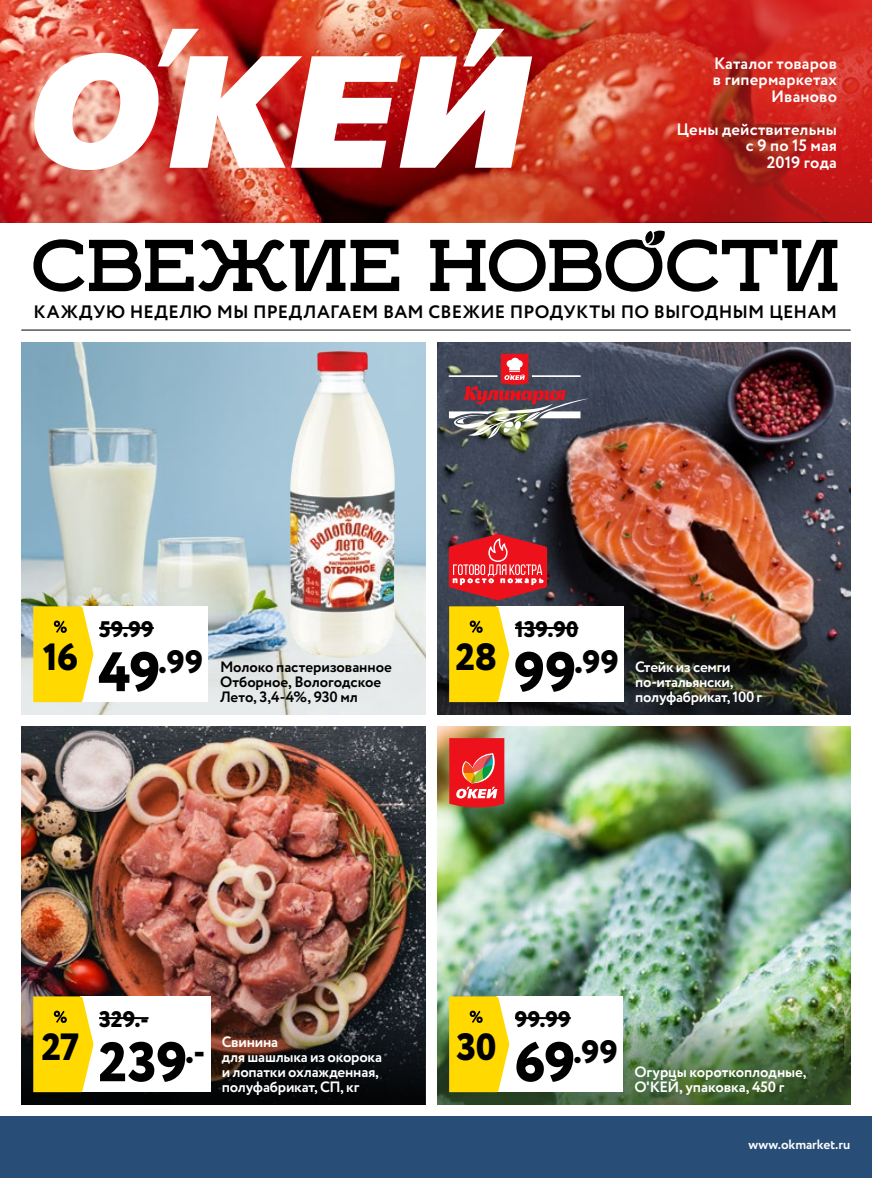
<style>
.page{position:relative;width:872px;height:1178px;background:#fff}
.page>*{position:absolute;margin:0;border:0;box-sizing:border-box;transform-origin:0 0}
.t1{font:69px "Ikra Slab";letter-spacing:.005em;color:#000}
.t2{font:800 55.5px "Circe";color:#000}
.t3{font:800 37.95px "Circe";letter-spacing:-.025em;color:#000}
.t4{font:800 32.4px "Circe";color:#000}
.t5{font:800 22.5px "Circe";letter-spacing:.005em;color:#000}
.t6{font:700 18px "Circe";letter-spacing:.015em;color:#000}
.t7{font:700 16.5px/16.5px "Circe";letter-spacing:.01em;color:#fff;text-align:right}
.t8{font:700 15px/15px "Circe";letter-spacing:-.015em;color:#fff}
.t9{font:700 15px/15px "Circe";letter-spacing:-.005em;color:#000}
.t10{font:700 13.5px "Circe";letter-spacing:-.005em;color:#fff}
.t11{font:800 9.9px "Circe";letter-spacing:.215em;color:#fff}
.s1{font-size:55.5px}
</style>
<div class="page">
<img style="left:21px;top:726px;width:404px;height:282px">
<img style="left:437px;top:726px;width:413px;height:264px">
<img style="left:437px;top:342px;width:413px;height:276px">
<img style="left:21px;top:342px;width:404px;height:372px">
<img style="left:290px;top:351px;width:105px;height:307px">
<img style="left:437px;top:990px;width:413px;height:18px">
<img style="left:437px;top:618px;width:413px;height:96px">
<img style="left:437px;top:1008px;width:413px;height:96px">
<svg style="left:449px;top:534px;width:98px;height:66px;background:#cc323b"></svg>
<img style="left:21px;top:1008px;width:404px;height:96px">
<div style="left:80px;top:606px;width:128px;height:96px;background:#fff"></div>
<hr style="left:99px;top:627px;width:55px;height:2px;background:#000">
<svg style="left:33px;top:606px;width:60px;height:96px;background:#fad917"></svg>
<div style="left:496px;top:606px;width:128px;height:96px;background:#fff"></div>
<hr style="left:515px;top:627px;width:63px;height:2px;background:#000">
<svg style="left:449px;top:606px;width:60px;height:96px;background:#fad816"></svg>
<div style="left:496px;top:996px;width:127px;height:96px;background:#fff"></div>
<hr style="left:515px;top:1017px;width:56px;height:2px;background:#000">
<svg style="left:449px;top:996px;width:60px;height:96px;background:#fad817"></svg>
<svg style="left:449px;top:738px;width:55px;height:69px;background:#e23b37"></svg>
<div style="left:80px;top:996px;width:130px;height:96px;background:#fff"></div>
<hr style="left:99px;top:1017px;width:50px;height:2px;background:#000">
<svg style="left:33px;top:996px;width:60px;height:96px;background:#fad816"></svg>
<div style="left:0;top:1116px;width:872px;height:62px;background:#284e78"></div>
<img style="left:0;top:0;width:546px;height:222px">
<svg style="left:546px;top:0;width:326px;height:222px;background:#c93024"></svg>
<img style="left:28px;top:29px;width:504px;height:142px">
<hr style="left:21px;top:330px;width:829px;height:1px;background:#000">
<svg style="left:639px;top:188px;width:30px;height:58px"></svg>
<img style="left:448px;top:354px;width:142px;height:84px">
<p class="t7" style="left:713px;top:56px;width:125px">Каталог товаров в гипермаркетах<br>Иваново</p>
<p class="t7" style="left:676px;top:122px;width:162px">Цены действительны с 9 по 15 мая<br>2019 года</p>
<h1 class="t1" style="left:31px;top:222px;width:809px">СВЕЖИЕ НОВОСТИ</h1>
<p class="t6" style="left:34px;top:300px;width:805px">КАЖДУЮ НЕДЕЛЮ МЫ ПРЕДЛАГАЕМ ВАМ СВЕЖИЕ ПРОДУКТЫ ПО ВЫГОДНЫМ ЦЕНАМ</p>
<h3 class="t3" style="left:43px;top:631px;width:37px">16</h3>
<h3 class="t5" style="left:99px;top:614px;width:56px">59.99</h3>
<h3 class="t4" style="left:98px;top:640px;width:106px"><span class="s1">49</span>.99</h3>
<p class="t11" style="left:452px;top:573px;width:93px">просто пожарь</p>
<h3 class="t5" style="left:515px;top:614px;width:65px">139.90</h3>
<h3 class="t3" style="left:455px;top:631px;width:43px">28</h3>
<p class="t9" style="left:220px;top:660px;width:173px">Молоко пастеризованное<br>Отборное, Вологодское<br>Лето, 3,4-4%, 930 мл</p>
<h3 class="t4" style="left:514px;top:640px;width:106px"><span class="s1">99</span>.99</h3>
<p class="t8" style="left:635px;top:660px;width:128px">Стейк из семги по-итальянски, полуфабрикат, 100 г</p>
<h3 class="t5" style="left:99px;top:1004px;width:51px">329.-</h3>
<h3 class="t5" style="left:515px;top:1004px;width:57px">99.99</h3>
<h3 class="t3" style="left:42px;top:1021px;width:40px">27</h3>
<p class="t8" style="left:222px;top:1035px;width:162px">Свинина<br>для шашлыка из окорока и лопатки охлажденная, полуфабрикат, СП, кг</p>
<h2 class="t2" style="left:98px;top:1024px;width:91px">239</h2>
<h3 class="t4" style="left:185px;top:1030px;width:22px">.-</h3>
<h3 class="t3" style="left:456px;top:1021px;width:42px">30</h3>
<h3 class="t4" style="left:514px;top:1030px;width:105px"><span class="s1">69</span>.99</h3>
<p class="t8" style="left:634px;top:1065px;width:174px">Огурцы короткоплодные,</p>
<p class="t8" style="left:634px;top:1080px;width:151px">О'КЕЙ, упаковка, 450 г</p>
<p class="t10" style="left:748px;top:1135px;width:103px">www.okmarket.ru</p>
</div>
